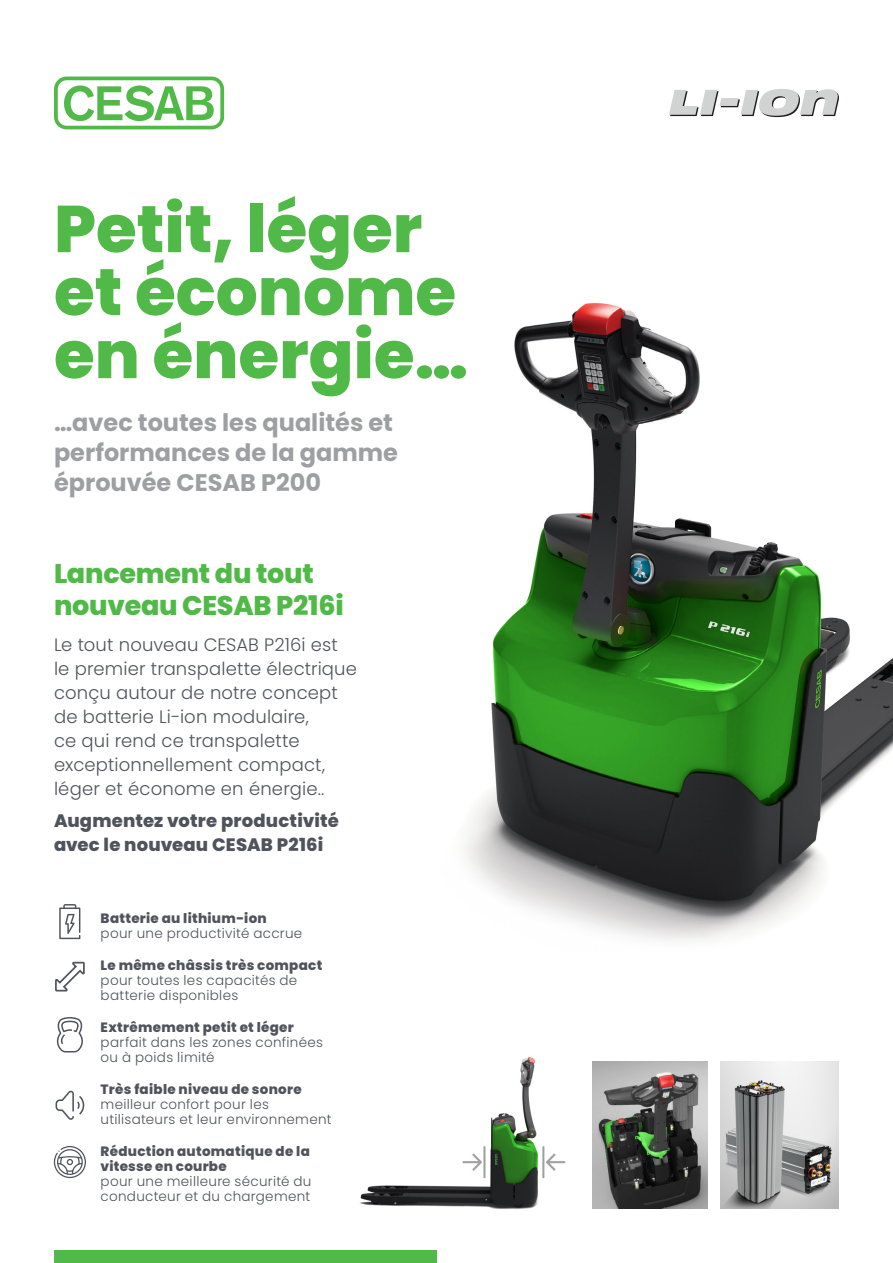
<style>
.page{position:relative;width:893px;height:1263px;background:#fff}
.page>*{position:absolute;margin:0;border:0;box-sizing:border-box;transform-origin:0 0}
.t1{font:800 66px/63px "Poppins";color:#51b948}
.t2{font:800 27px/31.5px "Poppins";letter-spacing:-.01em;color:#51b948}
.t3{font:700 24px/30px "Poppins";color:#9d9fa2}
.C{font:300 18px/24px "Poppins";letter-spacing:.01em;color:#4f535c}
.C-2{font:800 18px/24px "Poppins";letter-spacing:.01em;color:#4f535c}
.C-3{font:300 13.5px/15px "Poppins";letter-spacing:.02em;color:#4f535c}
.s1{font-weight:800}
</style>
<div class="page">
<img style="left:360px;top:1057px;width:206px;height:152px">
<img style="left:464px;top:303px;width:429px;height:638px">
<svg style="left:54px;top:77px;width:170px;height:52px"></svg>
<div style="left:54px;top:1250px;width:383px;height:13px;background:#51b948"></div>
<svg style="left:669px;top:89px;width:170px;height:28px"></svg>
<img style="left:593px;top:1062px;width:115px;height:147px">
<img style="left:720px;top:1062px;width:119px;height:147px">
<svg style="left:56px;top:1090px;width:28px;height:30px"></svg>
<svg style="left:59px;top:904px;width:21px;height:35px"></svg>
<svg style="left:54px;top:1146px;width:32px;height:32px"></svg>
<svg style="left:55px;top:961px;width:30px;height:31px"></svg>
<svg style="left:57px;top:1017px;width:26px;height:35px"></svg>
<p class="t1" style="left:54px;top:198px;width:416px">Petit, léger et économe en énergie…</p>
<p class="t3" style="left:54px;top:408px;width:346px">…avec toutes les qualités et performances de la gamme éprouvée CESAB P200</p>
<p class="t2" style="left:54px;top:558px;width:291px">Lancement du tout nouveau CESAB P216i</p>
<p class="C" style="left:54px;top:632px;width:305px">Le tout nouveau CESAB P216i est le premier transpalette électrique conçu autour de notre concept de batterie Li-ion modulaire,<br>ce qui rend ce transpalette exceptionnellement compact, léger et économe en énergie..</p>
<p class="C-2" style="left:54px;top:809px;width:286px">Augmentez votre productivité avec le nouveau CESAB P216i</p>
<p class="C-3" style="left:101px;top:911px;width:203px"><span class="s1">Batterie au lithium-ion </span>pour une productivité accrue</p>
<p class="C-3" style="left:101px;top:958px;width:223px"><span class="s1">Le même châssis très compact </span>pour toutes les capacités de batterie disponibles</p>
<p class="C-3" style="left:101px;top:1020px;width:224px"><span class="s1">Extrêmement petit et léger </span>parfait dans les zones confinées ou à poids limité</p>
<p class="C-3" style="left:101px;top:1082px;width:233px"><span class="s1">Très faible niveau de sonore </span>meilleur confort pour les utilisateurs et leur environnement</p>
<p class="C-3" style="left:101px;top:1144px;width:212px"><span class="s1">Réduction automatique de la vitesse en courbe<br></span>pour une meilleure sécurité du conducteur et du chargement</p>
</div>
